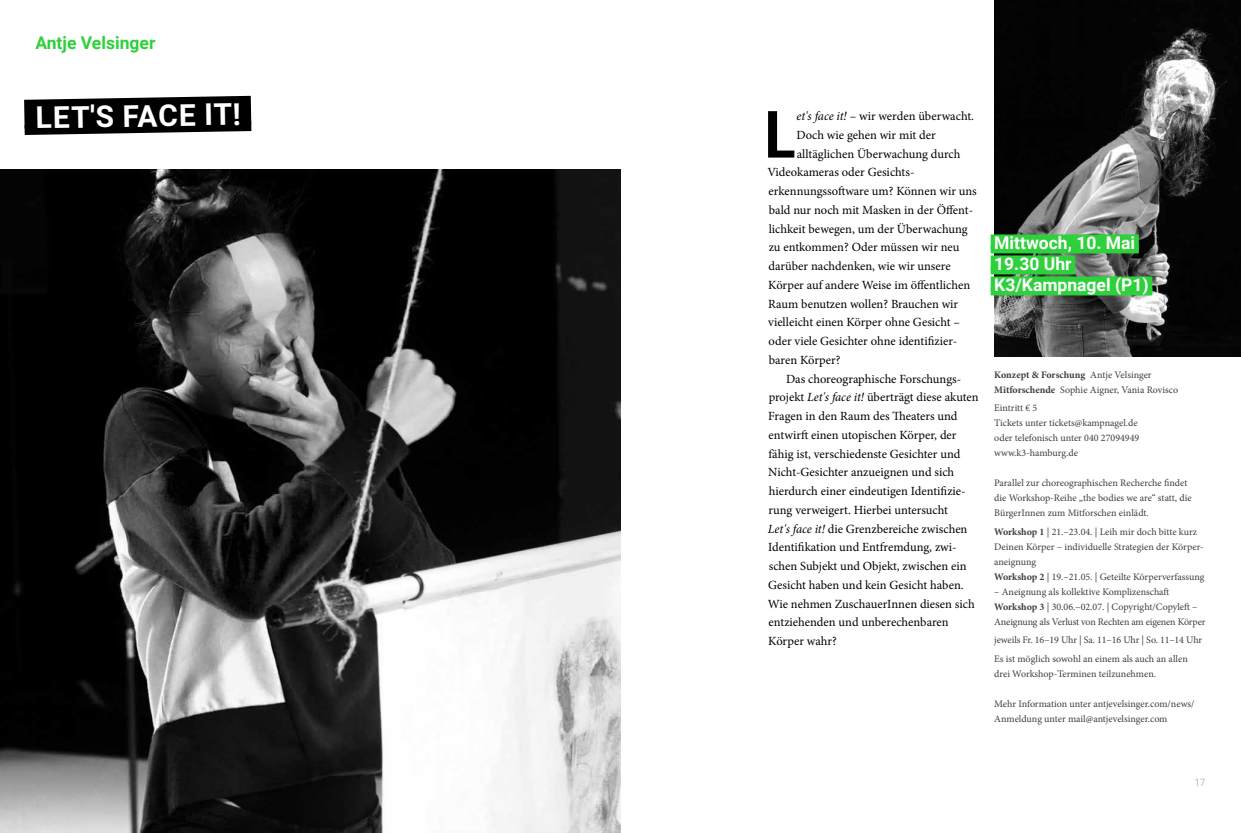
<style>
.page{position:relative;width:1241px;height:833px;background:#fff}
.page>*{position:absolute;margin:0;border:0;box-sizing:border-box;transform-origin:0 0}
.t1{font:700 condensed 65.25px "Roboto";color:#000}
.t2{font:700 30px "Roboto";color:#fff}
.t3{font:700 17.5px/21px "Roboto";color:#fff}
.t4{font:700 17.5px "Roboto";color:#2ed03c}
.t5{font:12.5px "Minion Pro";color:#000}
.t6{font:10px/15px "Minion Pro";letter-spacing:-.005em;color:#3e3d40}
.t7{font:300 10px "Roboto";color:#9c9e9f}
.s1{font-style:italic}
.s2{font-weight:700}
</style>
<div class="page">
<img style="left:0;top:169px;width:620px;height:664px">
<svg style="left:24px;top:95px;width:228px;height:40px;background:#1f1f1f"></svg>
<img style="left:994px;top:0;width:246px;height:356px">
<div style="left:990px;top:234px;width:148px;height:15px;background:#2ed03c"></div>
<div style="left:990px;top:246px;width:148px;height:7px;background:#2ed03c"></div>
<div style="left:990px;top:255px;width:84px;height:15px;background:#2ed03c"></div>
<div style="left:990px;top:267px;width:84px;height:7px;background:#2ed03c"></div>
<div style="left:990px;top:276px;width:162px;height:15px;background:#2ed03c"></div>
<div style="left:990px;top:288px;width:162px;height:7px;background:#2ed03c"></div>
<h3 class="t4" style="left:35px;top:30px;width:121px">Antje Velsinger</h3>
<h2 class="t2" style="left:35px;top:97px;width:207px;rotate:-1deg">Let's Face It!</h2>
<h1 class="t1" style="left:764px;top:89px;width:33px">L</h1>
<p class="t5" style="left:796px;top:108px;width:179px"><span class="s1">et's face it!</span> – wir werden überwacht.</p>
<p class="t5" style="left:796px;top:126px;width:141px">Doch wie gehen wir mit der</p>
<p class="t5" style="left:796px;top:145px;width:165px">alltäglichen Überwachung durch</p>
<p class="t5" style="left:767px;top:164px;width:147px">Videokameras oder Gesichts-</p>
<p class="t5" style="left:768px;top:183px;width:210px">erkennungssoftware um? Können wir uns</p>
<p class="t5" style="left:768px;top:201px;width:206px">bald nur noch mit Masken in der Öffent-</p>
<p class="t5" style="left:768px;top:220px;width:200px">lichkeit bewegen, um der Überwachung</p>
<p class="t5" style="left:768px;top:239px;width:192px">zu entkommen? Oder müssen wir neu</p>
<p class="t5" style="left:768px;top:258px;width:184px">darüber nachdenken, wie wir unsere</p>
<p class="t5" style="left:768px;top:276px;width:203px">Körper auf andere Weise im öffentlichen</p>
<p class="t5" style="left:768px;top:295px;width:191px">Raum benutzen wollen? Brauchen wir</p>
<p class="t5" style="left:768px;top:314px;width:193px">vielleicht einen Körper ohne Gesicht –</p>
<p class="t5" style="left:768px;top:333px;width:189px">oder viele Gesichter ohne identifizier-</p>
<p class="t5" style="left:768px;top:351px;width:73px">baren Körper?</p>
<p class="t5" style="left:786px;top:370px;width:175px">Das choreographische Forschungs-</p>
<p class="t5" style="left:768px;top:389px;width:211px">projekt <span class="s1">Let's face it!</span> überträgt diese akuten</p>
<p class="t5" style="left:768px;top:408px;width:191px">Fragen in den Raum des Theaters und</p>
<p class="t5" style="left:768px;top:426px;width:189px">entwirft einen utopischen Körper, der</p>
<p class="t5" style="left:768px;top:445px;width:193px">fähig ist, verschiedenste Gesichter und</p>
<p class="t5" style="left:768px;top:464px;width:187px">Nicht-Gesichter anzueignen und sich</p>
<p class="t5" style="left:768px;top:483px;width:198px">hierdurch einer eindeutigen Identifizie-</p>
<p class="t5" style="left:768px;top:501px;width:181px">rung verweigert. Hierbei untersucht</p>
<p class="t5" style="left:767px;top:520px;width:201px"><span class="s1">Let's face it!</span> die Grenzbereiche zwischen</p>
<p class="t5" style="left:768px;top:539px;width:190px">Identifikation und Entfremdung, zwi-</p>
<p class="t5" style="left:768px;top:558px;width:199px">schen Subjekt und Objekt, zwischen ein</p>
<p class="t5" style="left:768px;top:576px;width:197px">Gesicht haben und kein Gesicht haben.</p>
<p class="t5" style="left:767px;top:595px;width:208px">Wie nehmen ZuschauerInnen diesen sich</p>
<p class="t5" style="left:768px;top:614px;width:182px">entziehenden und unberechenbaren</p>
<p class="t5" style="left:768px;top:633px;width:70px">Körper wahr?</p>
<h3 class="t3" style="left:994px;top:232px;width:156px">Mittwoch, 10. Mai<br>19.30 Uhr<br>K3/Kampnagel (P1)</h3>
<p class="t6" style="left:994px;top:367px;width:185px"><span class="s2">Konzept &amp; Forschung</span> Antje Velsinger<br><span class="s2">Mitforschende</span> Sophie Aigner, Vania Rovisco</p>
<p class="t6" style="left:994px;top:400px;width:147px">Eintritt € 5<br>Tickets unter tickets@kampnagel.de oder telefonisch unter 040 27094949 www.k3-hamburg.de</p>
<p class="t6" style="left:994px;top:475px;width:199px">Parallel zur choreographischen Recherche findet die Workshop-Reihe „the bodies we are“ statt, die<br>BürgerInnen zum Mitforschen einlädt.</p>
<p class="t6" style="left:994px;top:524px;width:212px"><span class="s2">Workshop 1</span> | 21.–23.04. | Leih mir doch bitte kurz Deinen Körper – individuelle Strategien der Körper&shy;aneignung<br><span class="s2">Workshop 2</span> | 19.–21.05. | Geteilte Körperverfassung</p>
<p class="t6" style="left:994px;top:584px;width:213px">– Aneignung als kollektive Komplizenschaft<br><span class="s2">Workshop 3</span> | 30.06.–02.07. | Copyright/Copyleft –<br>Aneignung als Verlust von Rechten am eigenen Körper</p>
<p class="t6" style="left:994px;top:631px;width:210px;line-height:18.5px">jeweils Fr. 16–19 Uhr | Sa. 11–16 Uhr | So. 11–14 Uhr<br>Es ist möglich sowohl an einem als auch an allen</p>
<p class="t6" style="left:994px;top:666px;width:163px">drei Workshop-Terminen teilzunehmen.</p>
<p class="t6" style="left:994px;top:696px;width:202px">Mehr Information unter antjevelsinger.com/news/<br>Anmeldung unter mail@antjevelsinger.com</p>
<p class="t7" style="left:1194px;top:775px;width:13px">17</p>
</div>
